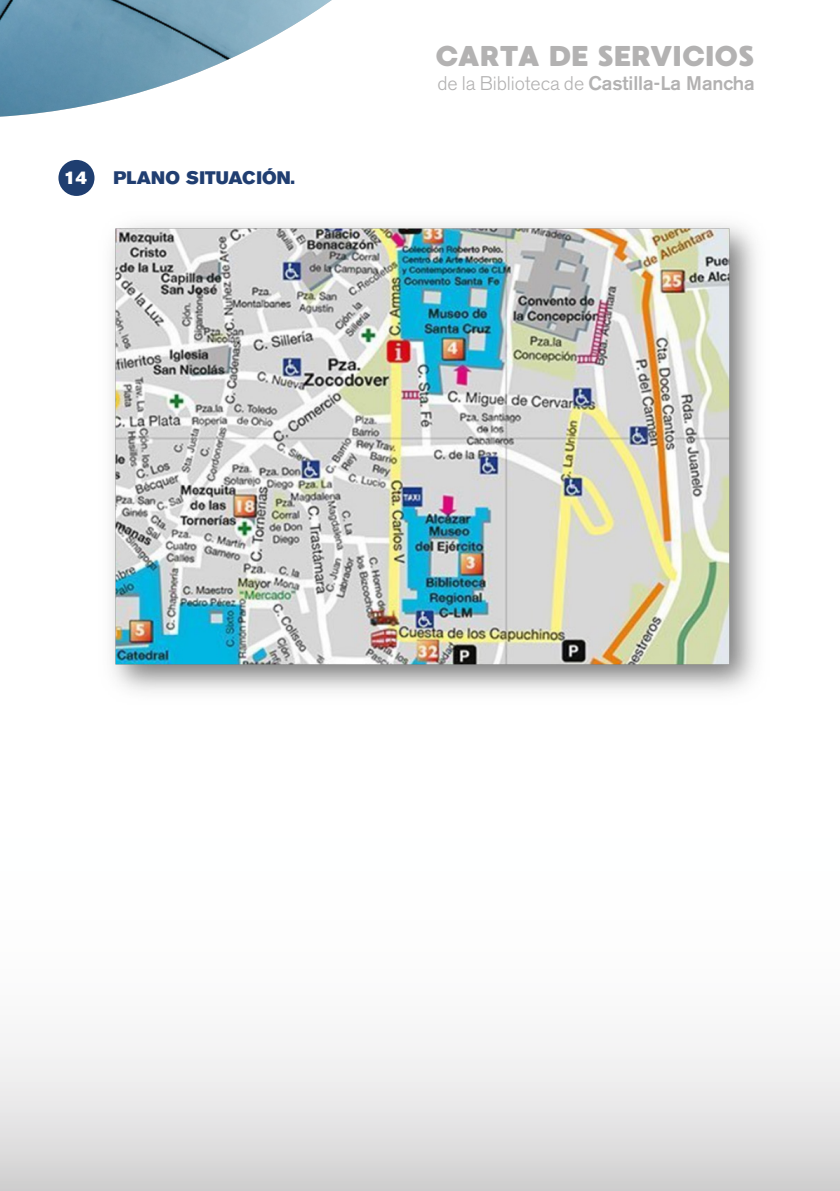
<style>
.page{position:relative;width:840px;height:1191px;background:#fff}
.page>*{position:absolute;margin:0;border:0;box-sizing:border-box;transform-origin:0 0}
.t1{font:28.6px "MADE Waffle Soft";letter-spacing:-.015em;color:#b3b2b2}
.t2{font:500 19.6px "Akzidenz Grotesk BE";letter-spacing:-.005em;color:#b3b2b2}
.t3{font:18px "Akzidenz Grotesk BE Super";letter-spacing:.005em;color:#203e71}
.t4{font:18px "Akzidenz Grotesk BE Super";color:#fff}
.s1{font-weight:300}
</style>
<div class="page">
<img style="left:0;top:0;width:332px;height:117px">
<img style="left:111px;top:224px;width:645px;height:474px">
<div style="left:58px;top:160px;width:36px;height:36px;background:#1f3e70;border-radius:50%"></div>
<p class="t4" style="left:64px;top:168px;width:25px">14</p>
<p class="t3" style="left:113px;top:167px;width:183px">PLANO SITUACIÓN.</p>
<h1 class="t1" style="left:435px;top:39px;width:321px">CARTA DE SERVICIOS</h1>
<p class="t2" style="left:437px;top:71px;width:319px"><span class="s1">de la Biblioteca de</span> Castilla-La Mancha</p>
</div>
